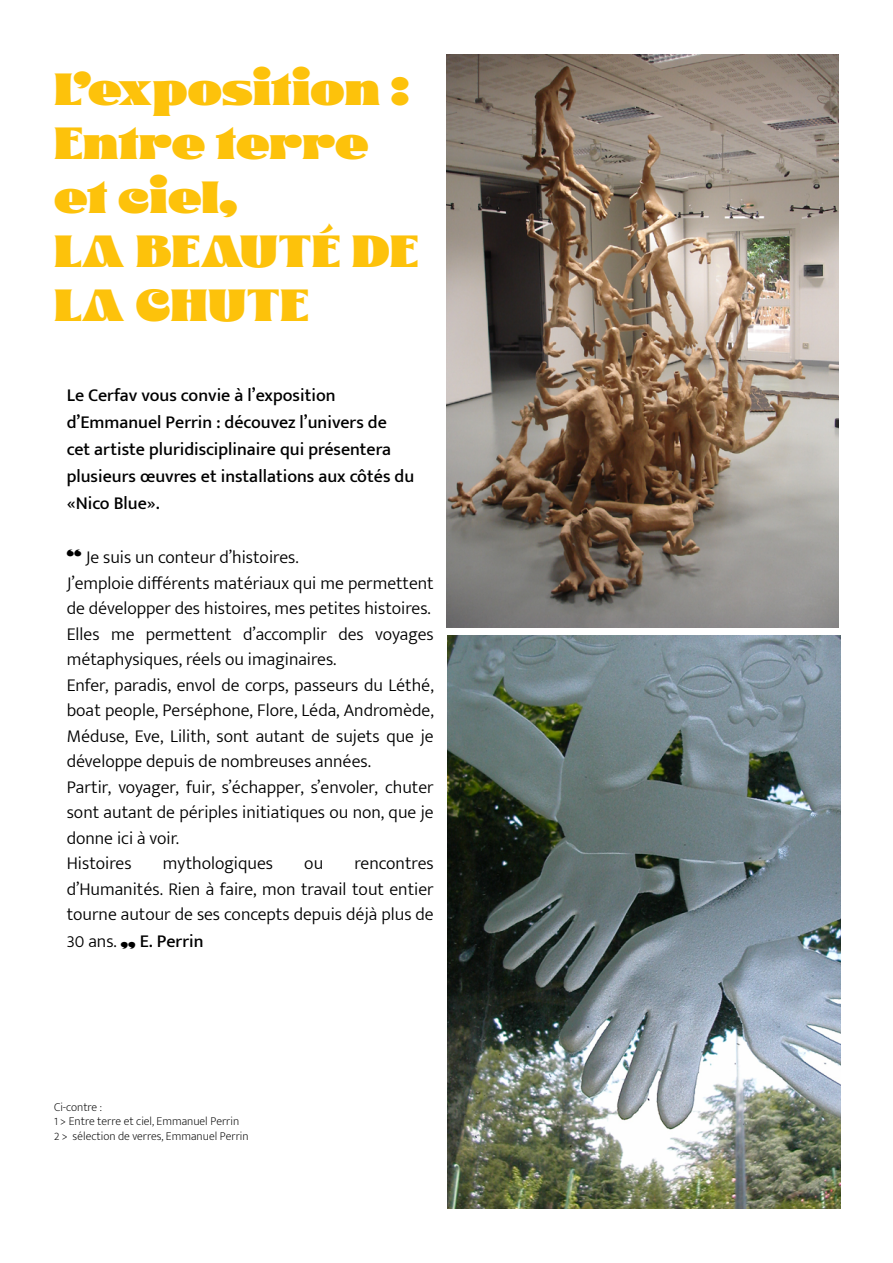
<style>
.page{position:relative;width:893px;height:1263px;background:#fff}
.page>*{position:absolute;margin:0;border:0;box-sizing:border-box;transform-origin:0 0}
.t1{font:45px/54px "Glodok Display";color:#fdc20b}
.t2{font:300 18px/25.5px "Mukta Mahee";color:#000}
.t3{font:500 18px/27px "Mukta Mahee";color:#000}
.t4{font:200 12px/14.4px "Mukta Mahee";color:#000}
.s1{font-family:"Glodok Display";font-weight:400}
.s2{font-weight:500}
</style>
<div class="page">
<img style="left:446px;top:54px;width:393px;height:573px">
<img style="left:448px;top:636px;width:392px;height:573px">
<h1 class="t1" style="left:54px;top:62px;width:366px">L’exposition :<br>Entre terre et ciel,<br>LA BEAUTÉ DE<br>LA CHUTE</h1>
<p class="t3" style="left:67px;top:381px;width:349px">Le Cerfav vous convie à l’exposition d’Emmanuel Perrin : découvez l’univers de cet artiste pluridisciplinaire qui présentera plusieurs œuvres et installations aux côtés du «Nico Blue».</p>
<p class="t2" style="left:67px;top:544px;width:368px"><span class="s1">“</span> Je suis un conteur d’histoires.<br>J’emploie différents matériaux qui me permettent de développer des histoires, mes petites histoires.<br>Elles me permettent d’accomplir des voyages métaphysiques, réels ou imaginaires.<br>Enfer, paradis, envol de corps, passeurs du Léthé, boat people, Perséphone, Flore, Léda, Andromède, Méduse, Eve, Lilith, sont autant de sujets que je développe depuis de nombreuses années.<br>Partir, voyager, fuir, s’échapper, s’envoler, chuter sont autant de périples initiatiques ou non, que je donne ici à voir.<br>Histoires</p>
<p class="t2" style="left:163px;top:850px;width:112px">mythologiques</p>
<p class="t2" style="left:304px;top:850px;width:20px">ou</p>
<p class="t2" style="left:67px;top:850px;width:368px;line-height:26px;text-align:justify;text-indent:288px">rencontres d’Humanités. Rien à faire, mon travail tout entier tourne autour de ses concepts depuis déjà plus de 30 ans. <span class="s1">„</span> <span class="s2">E. Perrin</span></p>
<p class="t4" style="left:54px;top:1099px;width:196px">Ci-contre :<br>1 &gt; Entre terre et ciel, Emmanuel Perrin<br>2 &gt; sélection de verres, Emmanuel Perrin</p>
</div>
